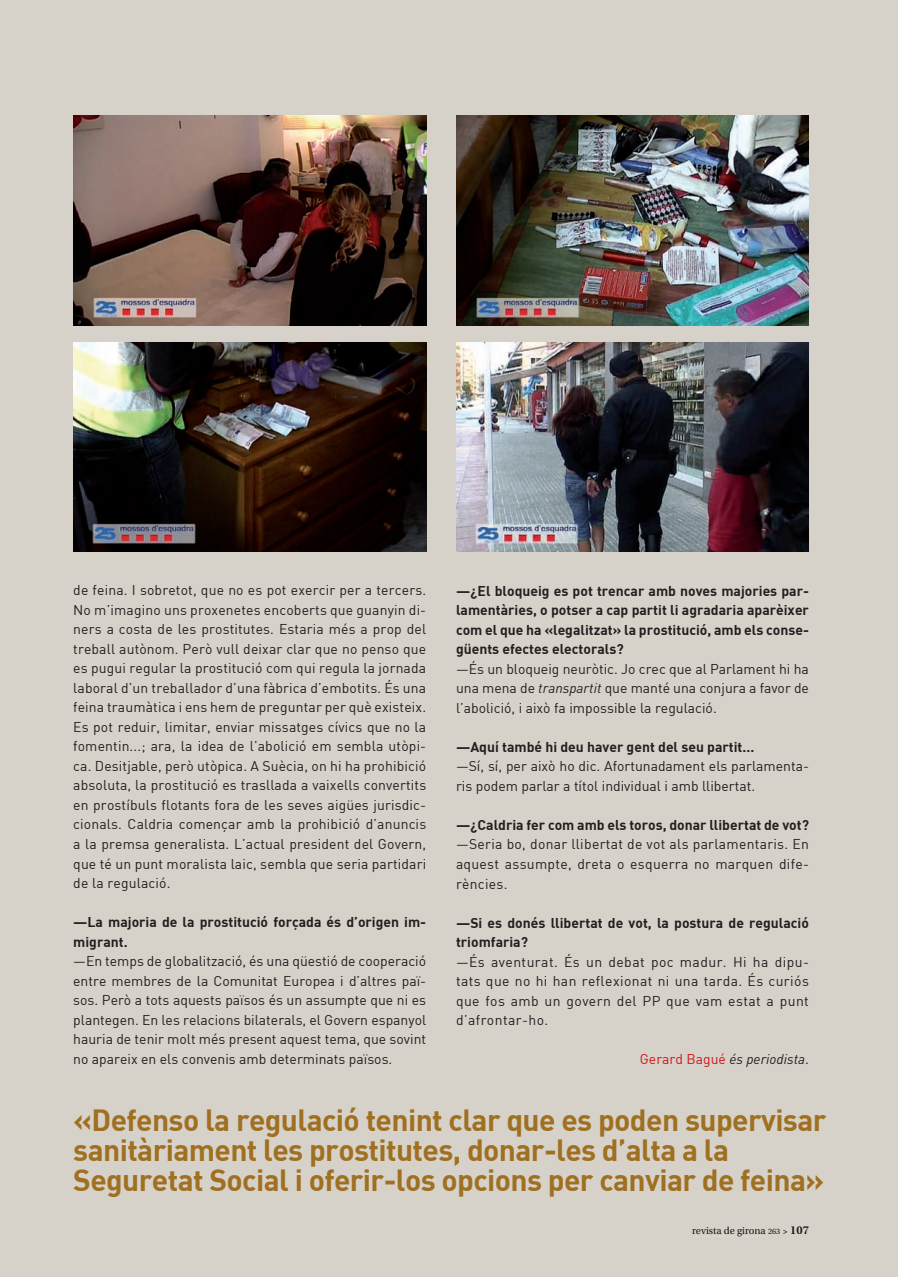
<style>
.page{position:relative;width:898px;height:1277px;background:#fff}
.page>*{position:absolute;margin:0;border:0;box-sizing:border-box;transform-origin:0 0}
.t1{font:30px/30px "DIN Bold";letter-spacing:-.02em;color:#9f7021}
.t2{font:13.95px/19.5px "DIN";color:#231f20;text-align:justify}
.t3{font:13.95px/19.5px "DIN Bold";color:#231f20}
.t4{font:italic 13.95px "DIN";color:#231f20}
.t5{font:10.5px "Utopia Std";color:#231f20}
.s1{font-style:italic}
.s2{font-style:normal;color:#d2161e}
.s3{font-style:normal}
.s4{font-size:8.25px}
.s5{font-weight:600;font-size:9px}
.s6{font-weight:600;font-size:12px}
</style>
<div class="page">
<div style="left:0;top:0;width:898px;height:1276px;background:#d7d2c9"></div>
<div style="left:692px;top:1226px;width:74px;height:9px;background:#d7d2c9"></div>
<div style="left:768px;top:1228px;width:12px;height:5px;background:#d7d2c9"></div>
<svg style="left:783px;top:1229px;width:4px;height:4px"></svg>
<div style="left:788px;top:1225px;width:20px;height:8px;background:#d7d2c9"></div>
<img style="left:73px;top:115px;width:353px;height:210px">
<img style="left:456px;top:115px;width:353px;height:210px">
<img style="left:73px;top:342px;width:353px;height:209px">
<img style="left:456px;top:342px;width:353px;height:209px">
<svg style="left:893px;top:1274px;width:5px;height:3px"></svg>
<p class="t2" style="left:73px;top:580px;width:354px">de feina. I sobretot, que no es pot exercir per a tercers.<br>No m’imagino uns proxenetes encoberts que guanyin di&shy;ners a costa de les prostitutes. Estaria més a prop del treball autònom. Però vull deixar clar que no penso que es pugui regular la prostitució com qui regula la jornada laboral d’un treballador d’una fàbrica d’embotits. És una feina traumàtica i ens hem de preguntar per què existeix.<br>Es pot reduir, limitar, enviar missatges cívics que no la fomentin...; ara, la idea de l’abolició em sembla utòpi&shy;ca. Desitjable, però utòpica. A Suècia, on hi ha prohibició absoluta, la prostitució es trasllada a vaixells convertits en prostíbuls flotants fora de les seves aigües jurisdic&shy;cionals. Caldria començar amb la prohibició d’anuncis a la premsa generalista. L’actual president del Govern, que té un punt moralista laic, sembla que seria partidari de la regulació.</p>
<p class="t3" style="left:73px;top:911px;width:354px">—La majoria de la prostitució forçada és d’origen im&shy;migrant.</p>
<p class="t2" style="left:73px;top:950px;width:354px">—En temps de globalització, és una qüestió de cooperació entre membres de la Comunitat Europea i d’altres paï&shy;sos. Però a tots aquests països és un assumpte que ni es plantegen. En les relacions bilaterals, el Govern espanyol hauria de tenir molt més present aquest tema, que sovint no apareix en els convenis amb determinats països.</p>
<p class="t3" style="left:456px;top:580px;width:354px;text-align:justify">—¿El bloqueig es pot trencar amb noves majories par&shy;lamentàries, o potser a cap partit li agradaria aparèixer com el que ha «legalitzat» la prostitució, amb els conse&shy;güents efectes electorals?</p>
<p class="t2" style="left:456px;top:658px;width:354px">—És un bloqueig neuròtic. Jo crec que al Parlament hi ha una mena de <span class="s1">transpartit</span> que manté una conjura a favor de l’abolició, i això fa impossible la regulació.</p>
<p class="t3" style="left:456px;top:736px;width:300px">—Aquí també hi deu haver gent del seu partit...</p>
<p class="t2" style="left:456px;top:756px;width:354px">—Sí, sí, per això ho dic. Afortunadament els parlamenta&shy;ris podem parlar a títol individual i amb llibertat.</p>
<p class="t3" style="left:456px;top:814px;width:354px">—¿Caldria fer com amb els toros, donar llibertat de vot?</p>
<p class="t2" style="left:456px;top:834px;width:354px">—Seria bo, donar llibertat de vot als parlamentaris. En aquest assumpte, dreta o esquerra no marquen dife&shy;rències.</p>
<p class="t3" style="left:456px;top:912px;width:354px">—Si es donés llibertat de vot, la postura de regulació triomfaria?</p>
<p class="t2" style="left:456px;top:951px;width:354px">—És aventurat. És un debat poc madur. Hi ha dipu&shy;tats que no hi han reflexionat ni una tarda. És curiós que fos amb un govern del PP que vam estat a punt d’afrontar-ho.</p>
<p class="t4" style="left:640px;top:1050px;width:171px"><span class="s2">Gerard Bagué</span> és periodista<span class="s3">.</span></p>
<h1 class="t1" style="left:73px;top:1103px;width:755px">«Defenso la regulació tenint clar que es poden supervisar sanitàriament les prostitutes, donar-les d’alta a la<br>Seguretat Social i oferir-los opcions per canviar de feina»</h1>
<p class="t5" style="left:692px;top:1224px;width:118px">revista de girona <span class="s4">263</span> <span class="s5">&gt;</span> <span class="s6">107</span></p>
</div>
